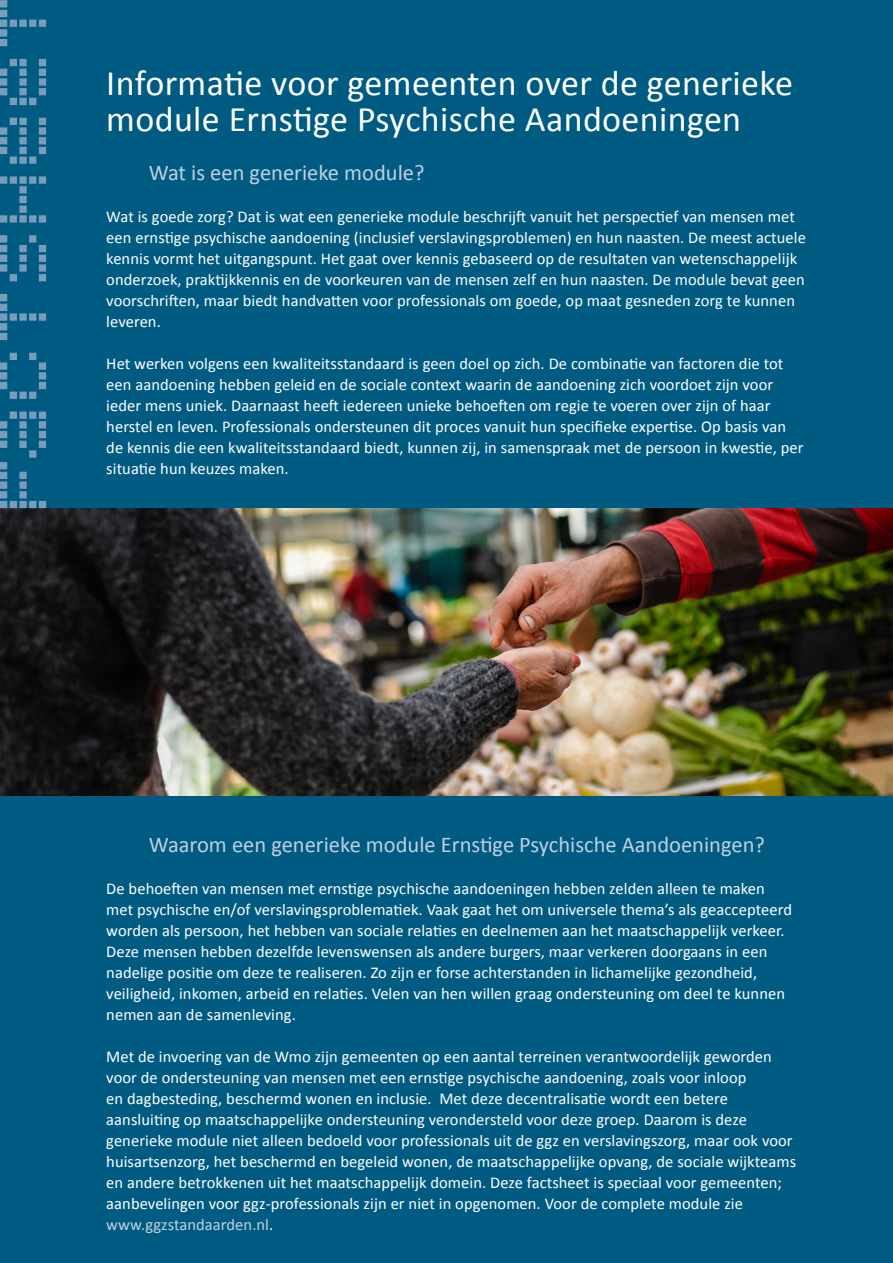
<style>
.page{position:relative;width:893px;height:1263px;background:#005b82}
.page>*{position:absolute;margin:0;border:0;box-sizing:border-box;transform-origin:0 0}
._00_Body{font:97.2px "B Pdots Unicase Square";letter-spacing:.005em;color:#789cb9}
._03_Kop_een{font:36px/36px "Calibri";letter-spacing:.01em;color:#fff}
._03_Kop_twee{font:22.5px "Calibri";color:#c0d0e0}
._00_Body-2{font:16.5px/21px "Calibri";letter-spacing:.005em;color:#fff}
.s1{color:#c0d0e0}
</style>
<div class="page">
<img style="left:1px;top:508px;width:892px;height:287px">
<p class="_00_Body" style="left:-39px;top:508px;width:522px;rotate:-90deg">Factsheet</p>
<p class="_03_Kop_een" style="left:106px;top:64px;width:688px">Informatie voor gemeenten over de generieke module Ernstige Psychische Aandoeningen</p>
<p class="_03_Kop_twee" style="left:149px;top:158px;width:277px">Wat is een generieke module?</p>
<p class="_00_Body-2" style="left:106px;top:205px;width:701px">Wat is goede zorg? Dat is wat een generieke module beschrijft vanuit het perspectief van mensen met een ernstige psychische aandoening (inclusief verslavingsproblemen) en hun naasten. De meest actuele kennis vormt het uitgangspunt. Het gaat over kennis gebaseerd op de resultaten van wetenschappelijk onderzoek, praktijkkennis en de voorkeuren van de mensen zelf en hun naasten. De module bevat geen voorschriften, maar biedt handvatten voor professionals om goede, op maat gesneden zorg te kunnen leveren.</p>
<p class="_00_Body-2" style="left:106px;top:352px;width:699px">Het werken volgens een kwaliteitsstandaard is geen doel op zich. De combinatie van factoren die tot een aandoening hebben geleid en de sociale context waarin de aandoening zich voordoet zijn voor ieder mens uniek. Daarnaast heeft iedereen unieke behoeften om regie te voeren over zijn of haar herstel en leven. Professionals ondersteunen dit proces vanuit hun specifieke expertise. Op basis van de kennis die een kwaliteitsstandaard biedt, kunnen zij, in samenspraak met de persoon in kwestie, per situatie hun keuzes maken.</p>
<p class="_03_Kop_twee" style="left:149px;top:830px;width:618px">Waarom een generieke module Ernstige Psychische Aandoeningen?</p>
<p class="_00_Body-2" style="left:106px;top:877px;width:687px">De behoeften van mensen met ernstige psychische aandoeningen hebben zelden alleen te maken met psychische en/of verslavingsproblematiek. Vaak gaat het om universele thema’s als geaccepteerd worden als persoon, het hebben van sociale relaties en deelnemen aan het maatschappelijk verkeer.<br>Deze mensen hebben dezelfde levenswensen als andere burgers, maar verkeren doorgaans in een nadelige positie om deze te realiseren. Zo zijn er forse achterstanden in lichamelijke gezondheid, veiligheid, inkomen, arbeid en relaties. Velen van hen willen graag ondersteuning om deel te kunnen nemen aan de samenleving.</p>
<p class="_00_Body-2" style="left:106px;top:1045px;width:691px">Met de invoering van de Wmo zijn gemeenten op een aantal terreinen verantwoordelijk geworden voor de ondersteuning van mensen met een ernstige psychische aandoening, zoals voor inloop<br>en dagbesteding, beschermd wonen en inclusie. Met deze decentralisatie wordt een betere aansluiting op maatschappelijke ondersteuning verondersteld voor deze groep. Daarom is deze generieke module niet alleen bedoeld voor professionals uit de ggz en verslavingszorg, maar ook voor huisartsenzorg, het beschermd en begeleid wonen, de maatschappelijke opvang, de sociale wijkteams en andere betrokkenen uit het maatschappelijk domein. Deze factsheet is speciaal voor gemeenten; aanbevelingen voor ggz-professionals zijn er niet in opgenomen. Voor de complete module zie <span class="s1">www.ggzstandaarden.nl</span>.</p>
</div>
